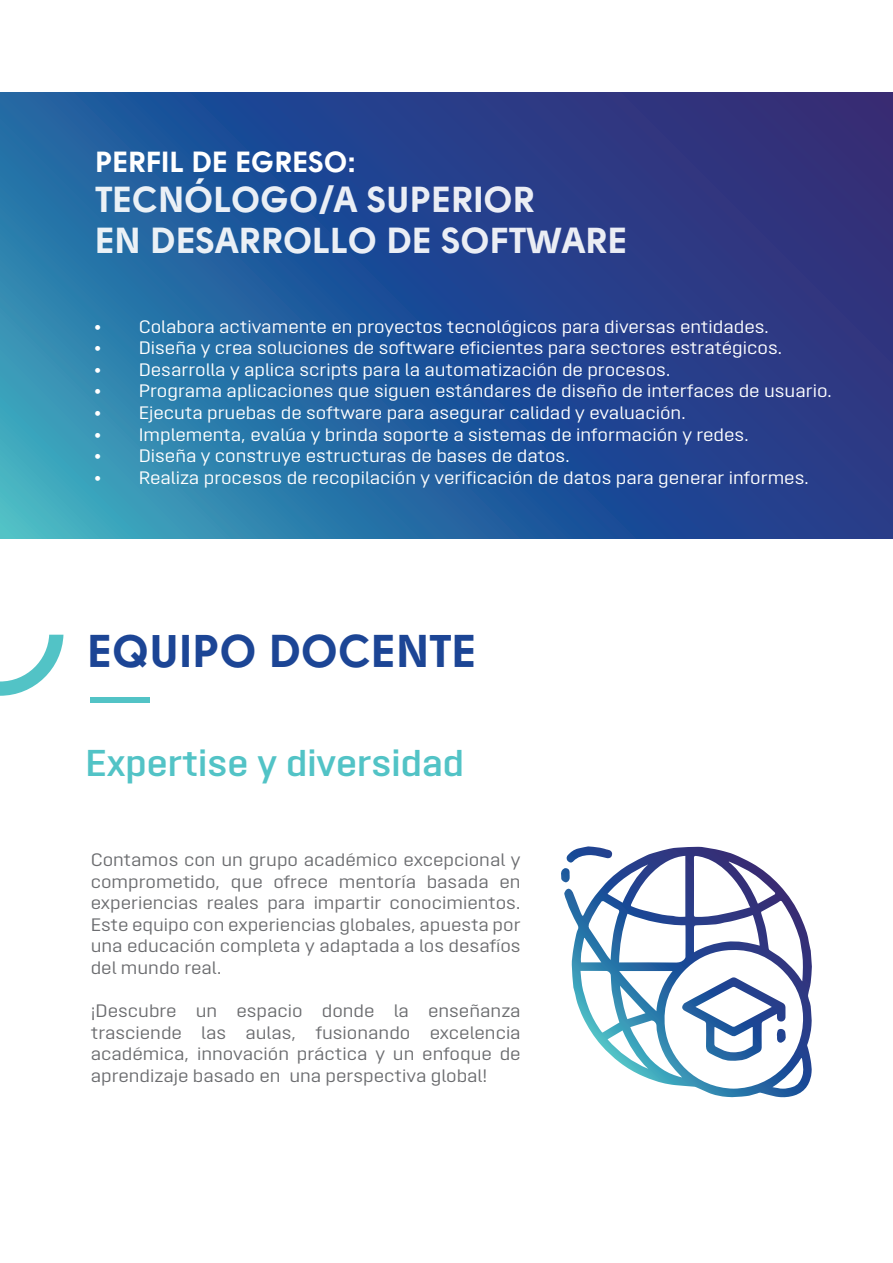
<style>
.page{position:relative;width:893px;height:1263px;background:#fff}
.page>*{position:absolute;margin:0;border:0;box-sizing:border-box;transform-origin:0 0}
.t1{font:45.6px "Solomon Sans Bold";color:#1c4595}
.t2{font:600 37.35px "Opinion Pro Extended";color:#52c3c6}
.t3{font:36px/40.5px "Solomon Sans Bold";color:rgb(255 255 255/.91)}
.t4{font:28.95px "Solomon Sans Bold";color:#fff}
.t5{font:18px "Opinion Pro Extended";color:#fff}
.t6{font:18px/21.6px "Opinion Pro Extended";color:#6c6d70;text-align:justify}
</style>
<div class="page">
<svg style="left:0;top:92px;width:893px;height:446px;background:#275496"></svg>
<svg style="left:0;top:635px;width:63px;height:61px"></svg>
<div style="left:91px;top:698px;width:59px;height:5px;background:#52c3c6"></div>
<svg style="left:564px;top:846px;width:248px;height:251px"></svg>
<h3 class="t4" style="left:95px;top:144px;width:263px">PERFIL DE EGRESO:</h3>
<h3 class="t3" style="left:95px;top:179px;width:534px">TECNÓLOGO/A SUPERIOR<br>EN DESARROLLO DE SOFTWARE</h3>
<p class="t5" style="left:94px;top:316px;width:676px">• Colabora activamente en proyectos tecnológicos para diversas entidades.</p>
<p class="t5" style="left:94px;top:338px;width:690px">• Diseña y crea soluciones de software eficientes para sectores estratégicos.</p>
<p class="t5" style="left:94px;top:359px;width:578px">• Desarrolla y aplica scripts para la automatización de procesos.</p>
<p class="t5" style="left:94px;top:381px;width:739px">• Programa aplicaciones que siguen estándares de diseño de interfaces de usuario.</p>
<p class="t5" style="left:94px;top:402px;width:593px">• Ejecuta pruebas de software para asegurar calidad y evaluación.</p>
<p class="t5" style="left:94px;top:424px;width:656px">• Implementa, evalúa y brinda soporte a sistemas de información y redes.</p>
<p class="t5" style="left:94px;top:446px;width:477px">• Diseña y construye estructuras de bases de datos.</p>
<p class="t5" style="left:94px;top:467px;width:716px">• Realiza procesos de recopilación y verificación de datos para generar informes.</p>
<h1 class="t1" style="left:88px;top:623px;width:390px">EQUIPO DOCENTE</h1>
<h2 class="t2" style="left:85px;top:741px;width:380px">Expertise y diversidad</h2>
<p class="t6" style="left:91px;top:849px;width:431px">Contamos con un grupo académico excepcional y comprometido, que ofrece mentoría basada en experiencias reales para impartir conocimientos.<br>Este equipo con experiencias globales, apuesta por una educación completa y adaptada a los desafíos del mundo real.</p>
<p class="t6" style="left:91px;top:1000px;width:432px">¡Descubre un espacio donde la enseñanza trasciende las aulas, fusionando excelencia académica, innovación práctica y un enfoque de aprendizaje basado en una perspectiva global!</p>
</div>
